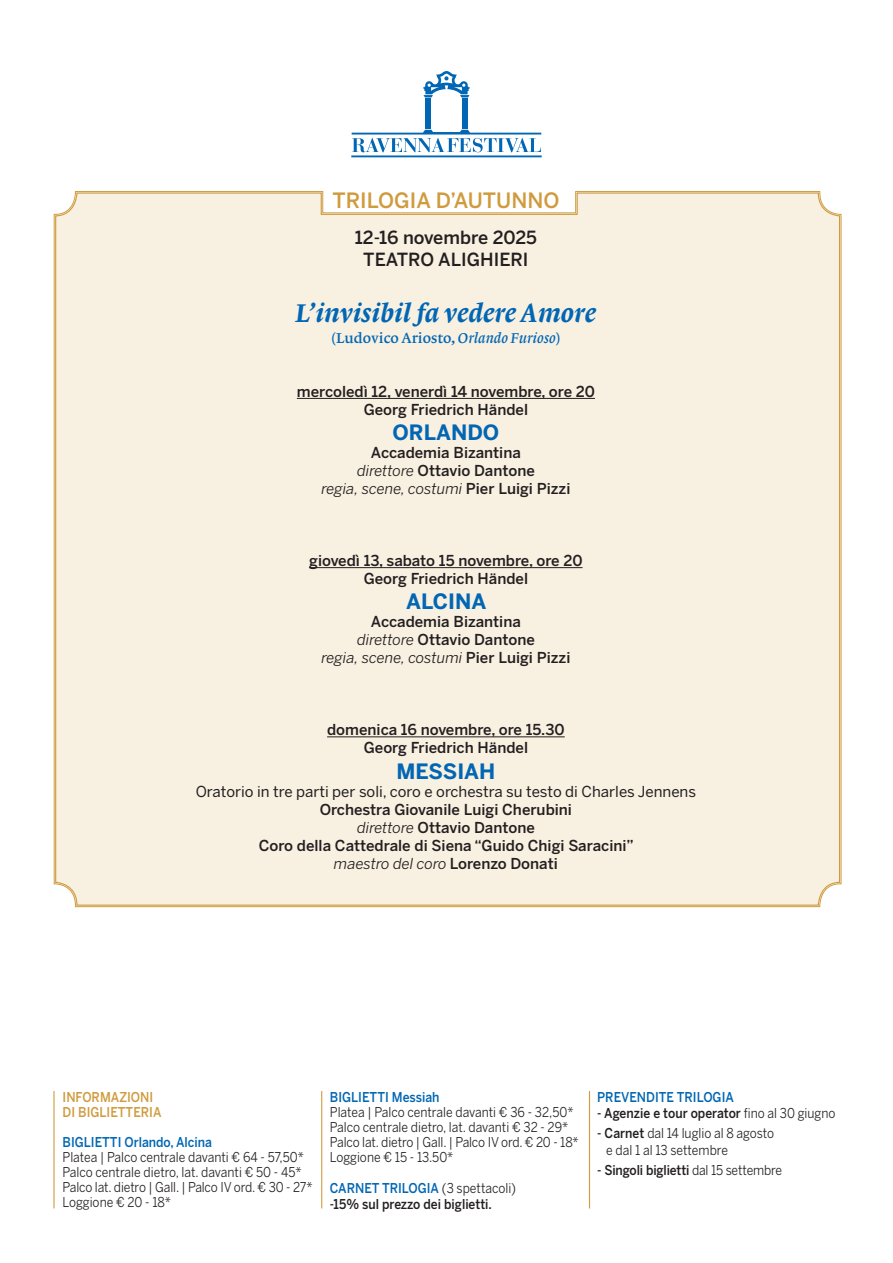
<style>
.page{position:relative;width:893px;height:1263px;background:#fff}
.page>*{position:absolute;margin:0;border:0;box-sizing:border-box;transform-origin:0 0}
.t1{font:27px "Lexicon No 1 Italic D";color:#0166b3}
.t2{font:700 21px "Benton Sans";color:#0166b3}
.t3{font:500 21px "Benton Sans";color:#cf9b3d}
.t4{font:500 18px/21.6px "Benton Sans";color:#231f20;text-align:center}
.t5{font:500 15px/18px "Benton Sans";color:#231f20;text-align:center}
.t6{font:15px "Benton Sans";color:#231f20}
.t7{font:15px "Lexicon No 1 Roman B";color:#0166b3}
.t8{font:13.5px/15px "Benton Sans";color:#231f20;scale:.9 1}
.t9{font:500 13.5px/16.2px "Benton Sans";color:#231f20;scale:.9 1}
.t10{font:500 13.5px "Benton Sans";color:#0166b3;scale:.9 1}
.t11{font:500 13.5px/15px "Benton Sans";color:#cf9b3d;scale:.9 1}
.s1{font-family:"Lexicon No 1 Italic B"}
.s2{font-weight:400;font-style:italic}
.s3{color:#0166b3}
.s4{font-weight:400}
.s5{font-weight:500}
</style>
<div class="page">
<div style="left:462px;top:98px;width:6px;height:31px;background:#0166b3"></div>
<svg style="left:423px;top:71px;width:47px;height:26px"></svg>
<div style="left:425px;top:98px;width:6px;height:31px;background:#0166b3"></div>
<svg style="left:351px;top:130px;width:191px;height:27px"></svg>
<div style="left:55px;top:192px;width:786px;height:714px;background:#f8f0e1"></div>
<hr style="left:297px;top:398px;width:298px;height:1px;background:#231f20">
<hr style="left:309px;top:567px;width:273px;height:1px;background:#231f20">
<hr style="left:327px;top:736px;width:238px;height:1px;background:#231f20">
<hr style="left:53px;top:1091px;width:2px;height:117px;background:#cf9b3d">
<hr style="left:321px;top:1091px;width:1px;height:117px;background:#cf9b3d">
<hr style="left:589px;top:1091px;width:1px;height:117px;background:#cf9b3d">
<h2 class="t3" style="left:332px;top:188px;width:229px">TRILOGIA D’AUTUNNO</h2>
<p class="t4" style="left:355px;top:226px;width:184px">12-16 novembre 2025<br>TEATRO ALIGHIERI</p>
<h1 class="t1" style="left:296px;top:297px;width:302px">L’invisibil fa vedere Amore</h1>
<p class="t7" style="left:332px;top:329px;width:230px">(Ludovico Ariosto, <span class="s1">Orlando Furioso</span>)</p>
<p class="t5" style="left:297px;top:382px;width:300px">mercoledì 12, venerdì 14 novembre, ore 20<br>Georg Friedrich Händel</p>
<h2 class="t2" style="left:393px;top:420px;width:108px">ORLANDO</h2>
<p class="t5" style="left:321px;top:443px;width:251px">Accademia Bizantina<br><span class="s2">direttore</span> Ottavio Dantone<br><span class="s2">regia, scene, costumi</span> Pier Luigi Pizzi</p>
<p class="t5" style="left:309px;top:551px;width:275px">giovedì 13, sabato 15 novembre, ore 20<br>Georg Friedrich Händel</p>
<h2 class="t2" style="left:406px;top:589px;width:82px">ALCINA</h2>
<p class="t5" style="left:321px;top:613px;width:251px">Accademia Bizantina<br><span class="s2">direttore</span> Ottavio Dantone<br><span class="s2">regia, scene, costumi</span> Pier Luigi Pizzi</p>
<p class="t5" style="left:327px;top:721px;width:239px">domenica 16 novembre, ore 15.30<br>Georg Friedrich Händel</p>
<h2 class="t2" style="left:396px;top:758px;width:100px">MESSIAH</h2>
<p class="t6" style="left:196px;top:782px;width:502px">Oratorio in tre parti per soli, coro e orchestra su testo di Charles Jennens</p>
<p class="t5" style="left:259px;top:800px;width:377px">Orchestra Giovanile Luigi Cherubini<br><span class="s2">direttore</span> Ottavio Dantone<br>Coro della Cattedrale di Siena “Guido Chigi Saracini” <span class="s2">maestro del coro</span> Lorenzo Donati</p>
<p class="t11" style="left:63px;top:1089px;width:111px">INFORMAZIONI<br>DI BIGLIETTERIA</p>
<p class="t10" style="left:63px;top:1134px;width:168px">BIGLIETTI Orlando, Alcina</p>
<p class="t8" style="left:63px;top:1149px;width:279px">Platea | Palco centrale davanti € 64 - 57,50* Palco centrale dietro, lat. davanti € 50 - 45* Palco lat. dietro | Gall. | Palco IV ord. € 30 - 27* Loggione € 20 - 18*</p>
<p class="t10" style="left:330px;top:1089px;width:123px">BIGLIETTI Messiah</p>
<p class="t8" style="left:330px;top:1104px;width:278px">Platea | Palco centrale davanti € 36 - 32,50* Palco centrale dietro, lat. davanti € 32 - 29* Palco lat. dietro | Gall. | Palco IV ord. € 20 - 18* Loggione € 15 - 13.50*</p>
<p class="t9" style="left:330px;top:1180px;width:208px"><span class="s3">CARNET TRILOGIA</span> <span class="s4">(3 spettacoli) </span>-15% sul prezzo dei biglietti.</p>
<p class="t10" style="left:597px;top:1089px;width:153px">PREVENDITE TRILOGIA</p>
<p class="t9" style="left:597px;top:1105px;width:266px">- Agenzie e tour operator <span class="s4">fino al 30 giugno</span></p>
<p class="t8" style="left:606px;top:1125px;width:188px;line-height:16.2px;text-indent:-9px"><span class="s5">- Carnet</span> dal 14 luglio al 8 agosto e dal 1 al 13 settembre</p>
<p class="t9" style="left:597px;top:1162px;width:207px">- Singoli biglietti <span class="s4">dal 15 settembre</span></p>
</div>
